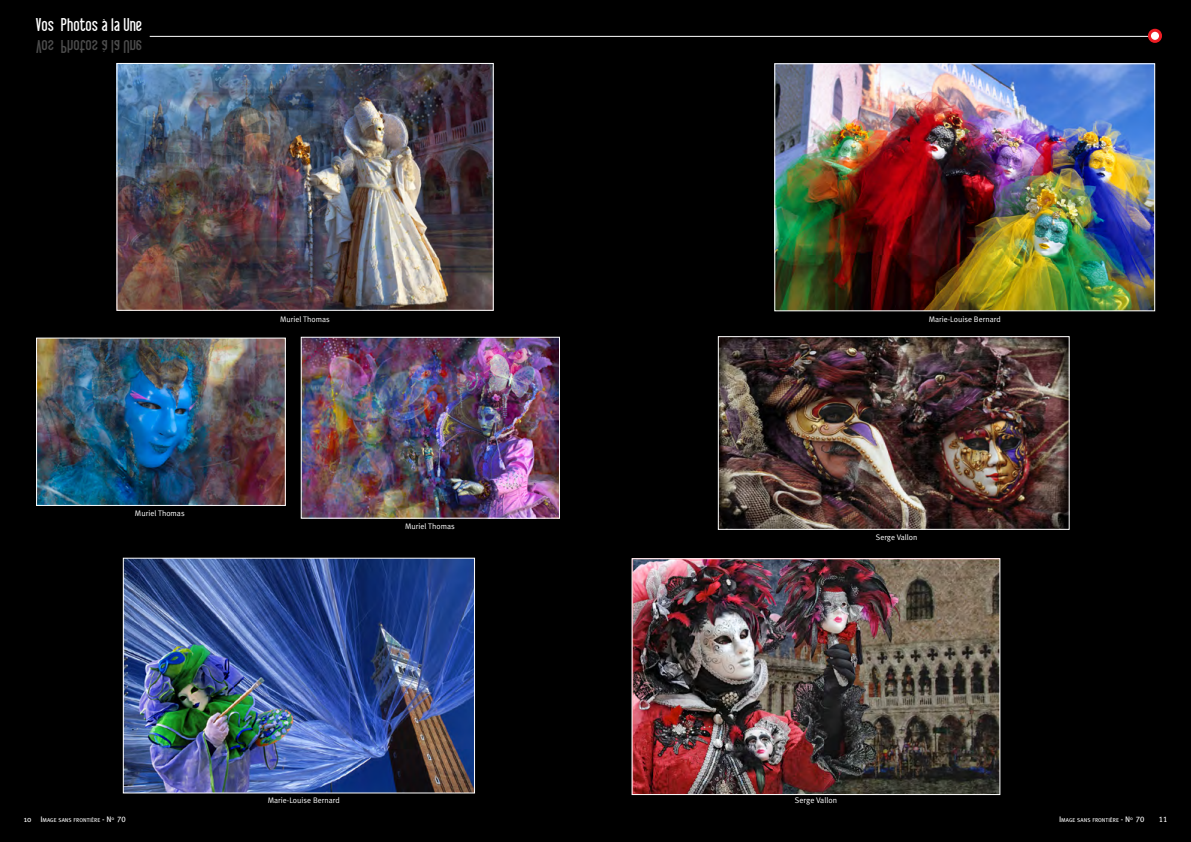
<style>
.page{position:relative;width:1191px;height:842px;background:#000}
.page>*{position:absolute;margin:0;border:0;box-sizing:border-box;transform-origin:0 0}
.t1{font:18px "Libel Suit";color:#fff}
.t2{font:8.2px "Meta Plus Normal";color:#fff}
.t3{font:8px "Meta Plus Normal";color:#fff}
.t4{font:8px "Meta Plus Book Caps";color:#fff}
.t5{font:5.6px "Meta Plus";letter-spacing:.005em;color:#fff}
.s1{font-size:8px}
.s2{font-family:"Meta Plus Book Caps";font-size:8px}
</style>
<div class="page">
<hr style="left:150px;top:36px;width:1005px;height:1px;background:#fff">
<div style="left:1149px;top:30px;width:11px;height:11px;background:#fff;border-radius:50%"></div>
<div style="left:1148px;top:29px;width:14px;height:14px;border:3px solid #ed1d24;border-radius:50%"></div>
<img style="left:38px;top:340px;width:246px;height:164px">
<div style="left:36px;top:338px;width:250px;height:168px;border:1px solid #fff"></div>
<img style="left:303px;top:339px;width:255px;height:178px">
<div style="left:301px;top:337px;width:259px;height:182px;border:1px solid #fff"></div>
<img style="left:125px;top:560px;width:348px;height:231px">
<div style="left:123px;top:558px;width:352px;height:235px;border:1px solid #fff"></div>
<img style="left:720px;top:339px;width:347px;height:188px">
<img style="left:118px;top:65px;width:374px;height:244px">
<div style="left:116px;top:63px;width:378px;height:248px;border:1px solid #fff"></div>
<img style="left:633px;top:560px;width:365px;height:233px">
<div style="left:631px;top:558px;width:369px;height:237px;border:1px solid #fff"></div>
<img style="left:776px;top:65px;width:377px;height:244px">
<div style="left:774px;top:63px;width:381px;height:248px;border:1px solid #fff"></div>
<h1 class="t1" style="left:35px;top:16px;width:108px">Vos Photos à la Une</h1>
<p class="t3" style="left:135px;top:508px;width:51px">Muriel Thomas</p>
<p class="t3" style="left:280px;top:314px;width:51px">Muriel Thomas</p>
<p class="t3" style="left:405px;top:521px;width:51px">Muriel Thomas</p>
<p class="t5" style="left:24px;top:817px;width:103px"><span class="s1">10</span> <span class="s1">I</span>MAGE SANS FRONTI ÈRE <span class="s1">-</span> <span class="s2">N</span><sup>o</sup> <span class="s2">70</span></p>
<p class="t3" style="left:268px;top:795px;width:73px">Marie-Louise Bernard</p>
<p class="t3" style="left:928px;top:315px;width:73px">Marie-Louise Bernard</p>
<p class="t3" style="left:876px;top:532px;width:43px">Serge Vallon</p>
<p class="t2" style="left:794px;top:795px;width:44px">Serge Vallon</p>
<p class="t5" style="left:1059px;top:817px;width:87px"><span class="s1">I</span>MAGE SANS FRONTI ÈRE <span class="s1">-</span> <span class="s2">N</span><sup>o</sup> <span class="s2">70</span></p>
<p class="t4" style="left:1158px;top:815px;width:10px">11</p>
</div>
